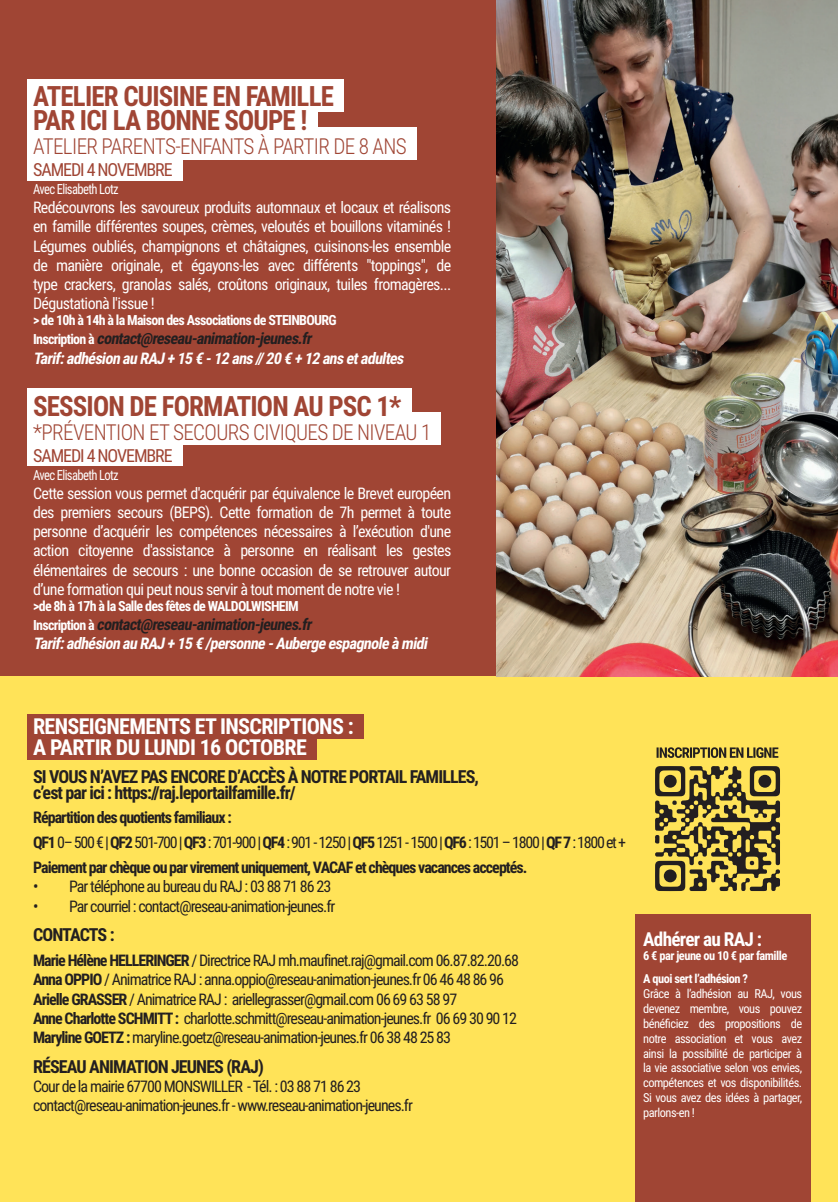
<style>
.page{position:relative;width:838px;height:1202px;background:#fff}
.page>*{position:absolute;margin:0;border:0;box-sizing:border-box;transform-origin:0 0}
.t1{font:700 28px/24px "Roboto Condensed";letter-spacing:-.03em;color:#a04534;scale:.96 1}
.t2{font:300 22px "Roboto Condensed";letter-spacing:-.03em;color:#a04534;scale:.96 1}
.t3{font:700 22px/21.4px "Roboto Condensed";letter-spacing:-.03em;color:#fff}
.t4{font:700 19.2px "Roboto Condensed";letter-spacing:-.04em;color:#fff}
.t5{font:700 18px/16px "Roboto Condensed";letter-spacing:-.05em;color:#231f20}
.t6{font:18px "Roboto Condensed";letter-spacing:-.06em;color:#a04534}
.t7{font:16px/19.2px "Roboto Condensed";letter-spacing:-.04em;color:#fff;text-align:justify}
.t8{font:16px/19.2px "Roboto Condensed";letter-spacing:-.06em;color:#231f20}
.t9{font:italic 700 16px/19.2px "Roboto Condensed";color:#fff}
.t10{font:700 16px/24.8px "Roboto Condensed";letter-spacing:-.06em;color:#231f20}
.t11{font:700 14px "Roboto Condensed";letter-spacing:-.05em;color:#fff}
.t12{font:14px "Roboto Condensed";letter-spacing:-.05em;color:#fff;scale:.9 1}
.t13{font:12.4px/14.8px "Roboto Condensed";letter-spacing:-.04em;color:#fff;text-align:justify}
.t14{font:700 12.4px/22.6px "Roboto Condensed";letter-spacing:-.04em;color:#fff}
.s1{font-style:normal;font-size:14px}
.s2{color:#231f20}
.s3{font-weight:400}
.s4{font-weight:700}
</style>
<div class="page">
<div style="left:0;top:605px;width:838px;height:597px;background:#ffe358"></div>
<div style="left:0;top:0;width:838px;height:676px;background:#a04534"></div>
<div style="left:27px;top:79px;width:317px;height:32px;background:#fff"></div>
<div style="left:27px;top:103px;width:291px;height:32px;background:#fff"></div>
<div style="left:27px;top:127px;width:390px;height:32px;background:#fff"></div>
<div style="left:27px;top:156px;width:156px;height:25px;background:#fff"></div>
<div style="left:27px;top:389px;width:385px;height:32px;background:#fff"></div>
<div style="left:27px;top:413px;width:414px;height:32px;background:#fff"></div>
<div style="left:27px;top:441px;width:156px;height:25px;background:#fff"></div>
<div style="left:27px;top:714px;width:337px;height:25px;background:#a04534"></div>
<div style="left:27px;top:735px;width:290px;height:25px;background:#a04534"></div>
<svg style="left:657px;top:747px;width:121px;height:11px"></svg>
<svg style="left:655px;top:766px;width:125px;height:125px"></svg>
<div style="left:664px;top:869px;width:13px;height:13px;background:#231f20;border-radius:50%"></div>
<div style="left:664px;top:775px;width:13px;height:13px;background:#231f20;border-radius:50%"></div>
<div style="left:758px;top:775px;width:13px;height:13px;background:#231f20;border-radius:50%"></div>
<div style="left:635px;top:914px;width:175px;height:288px;background:#a04534"></div>
<img style="left:496px;top:0;width:342px;height:676px">
<h1 class="t1" style="left:33px;top:83px;width:315px">ATELIER CUISINE EN FAMILLE<br>PAR ICI LA BONNE SOUPE !</h1>
<h2 class="t2" style="left:33px;top:131px;width:391px">ATELIER PARENTS-ENFANTS À PARTIR DE 8 ANS</h2>
<p class="t6" style="left:33px;top:157px;width:141px">SAMEDI 4 NOVEMBRE</p>
<p class="t12" style="left:33px;top:179px;width:97px">Avec Elisabeth Lotz</p>
<p class="t7" style="left:33px;top:197px;width:420px">Redécouvrons les savoureux produits automnaux et locaux et réalisons en famille différentes soupes, crèmes, veloutés et bouillons vitaminés !<br>Légumes oubliés, champignons et châtaignes, cuisinons-les ensemble de manière originale, et égayons-les avec différents "toppings", de type crackers, granolas salés, croûtons originaux, tuiles fromagères...<br>Dégustationà l'issue !</p>
<p class="t11" style="left:33px;top:310px;width:305px">&gt; de 10h à 14h à la Maison des Associations de STEINBOURG</p>
<p class="t9" style="left:33px;top:329px;width:376px"><span class="s1">I n s c r i p t i o n à</span> <span class="s2">contact@reseau-animation-jeunes.fr<br></span>Tarif:adhésionauRAJ+15€-12ans//20€+12ansetadultes</p>
<h1 class="t1" style="left:33px;top:393px;width:385px">SESSION DE FORMATION AU PSC 1*</h1>
<h2 class="t2" style="left:33px;top:417px;width:416px">*PRÉVENTION ET SECOURS CIVIQUES DE NIVEAU 1</h2>
<p class="t6" style="left:33px;top:443px;width:141px">SAMEDI 4 NOVEMBRE</p>
<p class="t12" style="left:33px;top:465px;width:97px">Avec Elisabeth Lotz</p>
<p class="t7" style="left:33px;top:483px;width:420px">Cette session vous permet d'acquérir par équivalence le Brevet européen des premiers secours (BEPS). Cette formation de 7h permet à toute personne d’acquérir les compétences nécessaires à l’exécution d'une action citoyenne d'assistance à personne en réalisant les gestes élémentaires de secours : une bonne occasion de se retrouver autour d’une formation qui peut nous servir à tout moment de notre vie !</p>
<p class="t11" style="left:33px;top:596px;width:267px">&gt;de 8h à 17h à la Salle des fêtes de WALDOLWISHEIM</p>
<p class="t9" style="left:33px;top:614px;width:399px"><span class="s1">I n s c r i p t i o n à</span> <span class="s2">contact@reseau-animation-jeunes.fr<br></span>Tarif:adhésionauRAJ+15€/personne-Aubergeespagnoleàmidi</p>
<h2 class="t3" style="left:33px;top:714px;width:322px">RENSEIGNEMENTS ET INSCRIPTIONS :<br>A PARTIR DU LUNDI 16 OCTOBRE</h2>
<p class="t5" style="left:33px;top:767px;width:447px">SI VOUS N’AVEZ PAS ENCORE D’ACCÈS À NOTRE PORTAIL FAMILLES, c’est par ici : https://raj.leportailfamille.fr/</p>
<p class="t10" style="left:33px;top:805px;width:594px">Répartition des quotients familiaux :<br>QF1 <span class="s3">0– 500 € |</span> QF2 <span class="s3">501-700 |</span> QF3 <span class="s3">: 701-900 |</span> QF4 <span class="s3">: 901 - 1250 |</span> QF5 <span class="s3">1251 - 1500 |</span> QF6 <span class="s3">: 1501 – 1800 |</span> QF 7 <span class="s3">: 1800 et +<br></span>Paiement par chèque ou par virement uniquement, VACAF et chèques vacances acceptés.</p>
<p class="t8" style="left:33px;top:876px;width:300px">• Par téléphone au bureau du RAJ : 03 88 71 86 23</p>
<p class="t8" style="left:33px;top:896px;width:304px">• Par courriel : contact@reseau-animation-jeunes.fr</p>
<p class="t5" style="left:33px;top:926px;width:83px">CONTACTS :</p>
<p class="t8" style="left:33px;top:950px;width:487px"><span class="s4">Marie Hélène HELLERINGER</span> / Directrice RAJ mh.maufinet.raj@gmail.com 06.87.82.20.68<br><span class="s4">Anna OPPIO</span> / Animatrice RAJ : anna.oppio@reseau-animation-jeunes.fr 06 46 48 86 96<br><span class="s4">Arielle GRASSER</span> / Animatrice RAJ : ariellegrasser@gmail.com 06 69 63 58 97<br><span class="s4">Anne Charlotte SCHMITT :</span> charlotte.schmitt@reseau-animation-jeunes.fr 06 69 30 90 12<br><span class="s4">Maryline GOETZ :</span> maryline.goetz@reseau-animation-jeunes.fr 06 38 48 25 83</p>
<p class="t5" style="left:33px;top:1057px;width:232px">RÉSEAU ANIMATION JEUNES (RAJ)</p>
<p class="t8" style="left:33px;top:1076px;width:381px">Cour de la mairie 67700 MONSWILLER - Tél. : 03 88 71 86 23 contact@reseau-animation-jeunes.fr - www.reseau-animation-jeunes.fr</p>
<p class="t4" style="left:643px;top:925px;width:120px">Adhérer au RAJ :</p>
<p class="t14" style="left:643px;top:944px;width:146px">6 € par jeune ou 10 € par famille<br>A quoi sert l’adhésion ?</p>
<p class="t13" style="left:643px;top:986px;width:161px">Grâce à l’adhésion au RAJ, vous devenez membre, vous pouvez bénéficiez des propositions de notre association et vous avez ainsi la possibilité de participer à la vie associative selon vos envies, compétences et vos disponibilités.<br>Si vous avez des idées à partager, parlons-en !</p>
</div>
